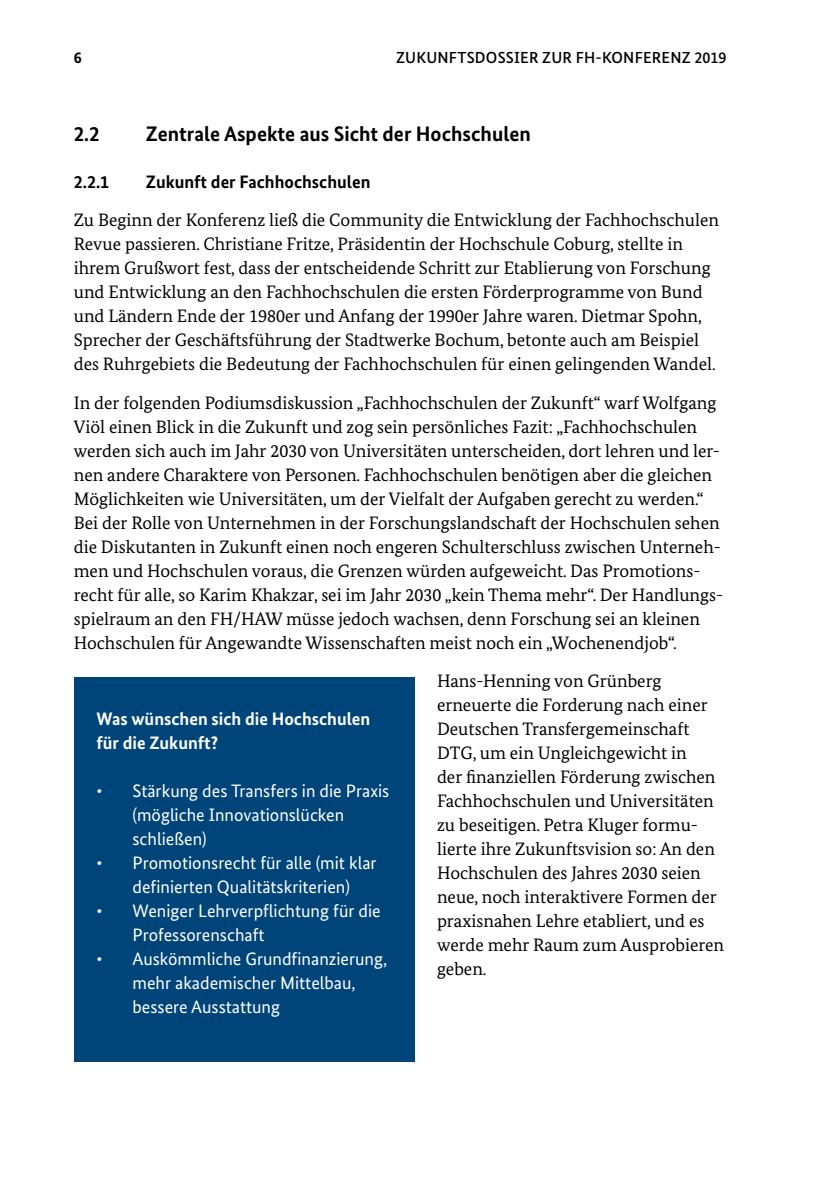
<style>
.page{position:relative;width:840px;height:1191px;background:#fff}
.page>*{position:absolute;margin:0;border:0;box-sizing:border-box;transform-origin:0 0}
.t1{font:700 21px "Bundes Sans";color:#000}
.t2{font:18px/24px "Bundes Serif";color:#000}
.t3{font:18px/24px "Bundes Sans";color:#fff}
.t4{font:700 18px/24px "Bundes Sans";color:#fff}
.t5{font:700 18px "Bundes Sans";color:#000}
.t6{font:500 16px "Bundes Sans";letter-spacing:.01em;color:#000}
.t7{font:700 16px "Bundes Sans";color:#000}
</style>
<div class="page">
<div style="left:74px;top:677px;width:340px;height:384px;background:#004579"></div>
<p class="t7" style="left:74px;top:48px;width:9px">6</p>
<p class="t6" style="left:396px;top:48px;width:332px">ZUKUNFTSDOSSIER ZUR FH-KONFERENZ 2019</p>
<p class="t1" style="left:74px;top:121px;width:27px">2.2</p>
<p class="t1" style="left:146px;top:121px;width:386px">Zentrale Aspekte aus Sicht der Hochschulen</p>
<p class="t5" style="left:74px;top:171px;width:37px">2.2.1</p>
<p class="t5" style="left:146px;top:171px;width:226px">Zukunft der Fachhochschulen</p>
<p class="t2" style="left:74px;top:208px;width:646px">Zu Beginn der Konferenz ließ die Community die Entwicklung der Fachhochschulen Revue passieren. Christiane Fritze, Präsidentin der Hochschule Coburg, stellte in ihrem Grußwort fest, dass der entscheidende Schritt zur Etablierung von Forschung und Entwicklung an den Fachhochschulen die ersten Förderprogramme von Bund und Ländern Ende der 1980er und Anfang der 1990er Jahre waren. Dietmar Spohn, Sprecher der Geschäftsführung der Stadtwerke Bochum, betonte auch am Beispiel des Ruhrgebiets die Bedeutung der Fachhochschulen für einen gelingenden Wandel.</p>
<p class="t2" style="left:74px;top:390px;width:650px">In der folgenden Podiumsdiskussion „Fachhochschulen der Zukunft“ warf Wolfgang Viöl einen Blick in die Zukunft und zog sein persönliches Fazit: „Fachhochschulen werden sich auch im Jahr 2030 von Universitäten unterscheiden, dort lehren und ler&shy;nen andere Charaktere von Personen. Fachhochschulen benötigen aber die gleichen Möglichkeiten wie Universitäten, um der Vielfalt der Aufgaben gerecht zu werden.“ Bei der Rolle von Unternehmen in der Forschungslandschaft der Hochschulen sehen die Diskutanten in Zukunft einen noch engeren Schulterschluss zwischen Unterneh&shy;men und Hochschulen voraus, die Grenzen würden aufgeweicht. Das Promotions&shy;recht für alle, so Karim Khakzar, sei im Jahr 2030 „kein Thema mehr“. Der Handlungs&shy;spielraum an den FH/HAW müsse jedoch wachsen, denn Forschung sei an kleinen Hochschulen für Angewandte Wissenschaften meist noch ein „Wochenendjob“.</p>
<p class="t2" style="left:437px;top:668px;width:288px">Hans-Henning von Grünberg erneuerte die Forderung nach einer<br>Deutschen Transfergemeinschaft<br>DTG, um ein Ungleichgewicht in<br>der finanziellen Förderung zwischen<br>Fachhochschulen und Universitäten zu beseitigen. Petra Kluger formu&shy;lierte ihre Zukunftsvision so: An den<br>Hochschulen des Jahres 2030 seien neue, noch interaktivere Formen der praxisnahen Lehre etabliert, und es werde mehr Raum zum Ausprobieren geben.</p>
<p class="t4" style="left:96px;top:706px;width:275px">Was wünschen sich die Hochschulen für die Zukunft?</p>
<p class="t3" style="left:132px;top:778px;width:258px;text-indent:-36px">• Stärkung des Transfers in die Praxis (mögliche Innovationslücken schließen)</p>
<p class="t3" style="left:96px;top:850px;width:281px;text-align:center">• Promotionsrecht für alle (mit klar definierten Qualitätskriterien)</p>
<p class="t3" style="left:132px;top:898px;width:249px;text-indent:-36px">• Weniger Lehrverpflichtung für die<br>Professorenschaft</p>
<p class="t3" style="left:132px;top:946px;width:256px;text-indent:-36px">• Auskömmliche Grundfinanzierung, mehr akademischer Mittelbau, bessere Ausstattung</p>
</div>
